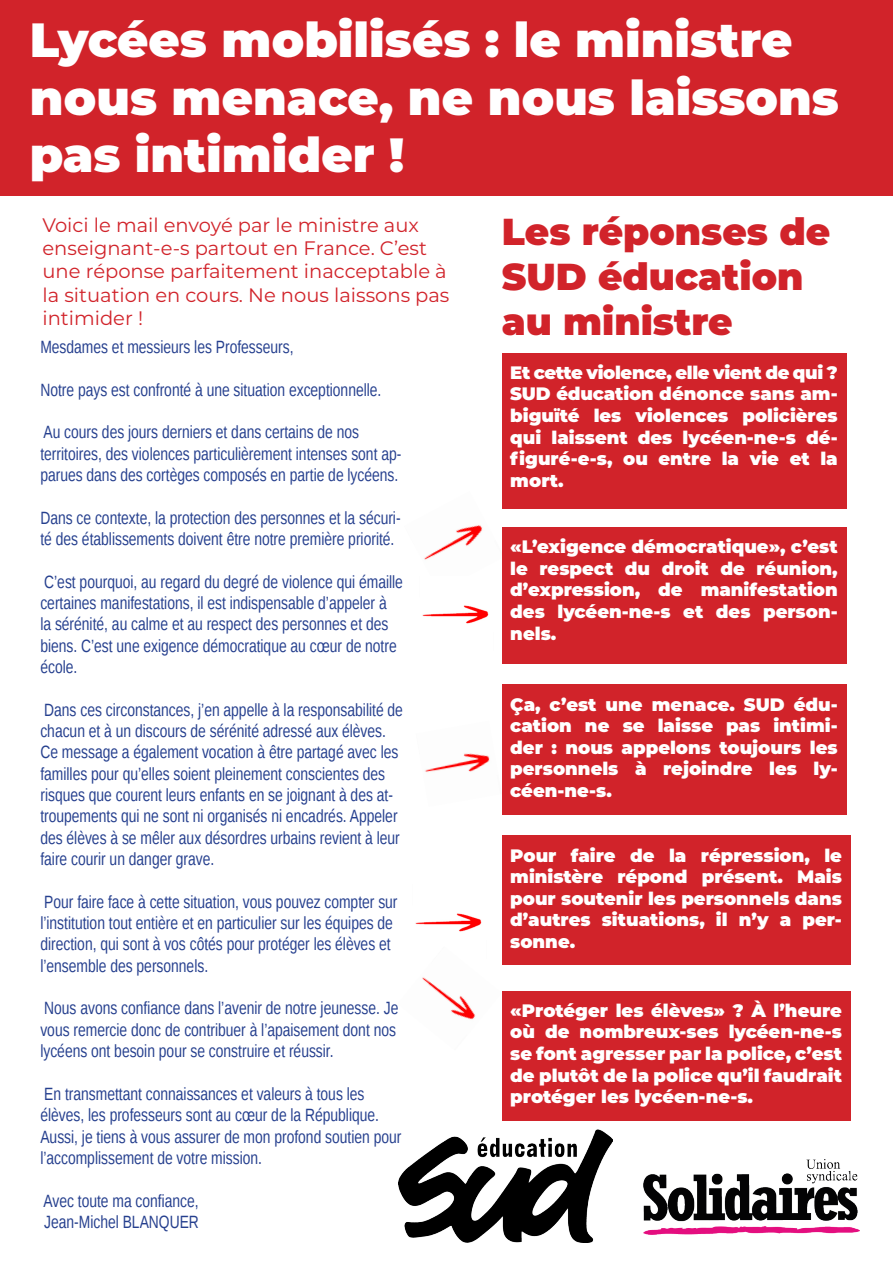
<style>
.page{position:relative;width:893px;height:1263px;background:#fff}
.page>*{position:absolute;margin:0;border:0;box-sizing:border-box;transform-origin:0 0}
.t1{font:900 48px/57.6px "Montserrat";color:#fff}
.t2{font:900 37.5px/45px "Montserrat";color:#d1232a}
.t3{font:19.5px/23.4px "Montserrat";color:#d1232a}
.t4{font:900 18px/21.6px "Montserrat";color:#fff;text-align:justify}
.t5{font:17.85px/21.3px "Liberation Sans Narrow";color:#253f8e;scale:.95 1}
</style>
<div class="page">
<div style="left:0;top:0;width:893px;height:196px;background:#d1232a"></div>
<div style="left:502px;top:353px;width:344px;height:155px;background:#d1232a"></div>
<div style="left:502px;top:685px;width:344px;height:130px;background:#d1232a"></div>
<div style="left:502px;top:836px;width:348px;height:129px;background:#d1232a"></div>
<img style="left:424px;top:508px;width:80px;height:52px">
<img style="left:415px;top:913px;width:67px;height:19px">
<img style="left:425px;top:753px;width:65px;height:19px">
<div style="left:502px;top:527px;width:344px;height:136px;background:#d1232a"></div>
<img style="left:422px;top:605px;width:67px;height:19px">
<div style="left:502px;top:991px;width:348px;height:129px;background:#d1232a"></div>
<img style="left:422px;top:977px;width:54px;height:43px">
<img style="left:643px;top:1160px;width:216px;height:74px">
<img style="left:399px;top:1129px;width:213px;height:113px">
<p class="t1" style="left:30px;top:8px;width:811px">Lycées mobilisés : le ministre nous menace, ne nous laissons pas intimider !</p>
<p class="t3" style="left:43px;top:212px;width:408px">Voici le mail envoyé par le ministre aux enseignant-e-s partout en France. C’est une réponse parfaitement inacceptable à la situation en cours. Ne nous laissons pas intimider !</p>
<p class="t4" style="left:510px;top:361px;width:329px">Et cette violence, elle vient de qui ?<br>SUD éducation dénonce sans am&shy;biguïté les violences policières qui laissent des lycéen-ne-s dé&shy;figuré-e-s, ou entre la vie et la mort.</p>
<p class="t2" style="left:502px;top:206px;width:330px">Les réponses de<br>SUD éducation au ministre</p>
<p class="t5" style="left:40px;top:337px;width:268px">Mesdames et messieurs les Professeurs,</p>
<p class="t5" style="left:40px;top:380px;width:360px">Notre pays est confronté à une situation exceptionnelle.</p>
<p class="t5" style="left:40px;top:422px;width:382px">Au cours des jours derniers et dans certains de nos territoires, des violences particulièrement intenses sont ap&shy;parues dans des cortèges composés en partie de lycéens.</p>
<p class="t5" style="left:40px;top:508px;width:381px">Dans ce contexte, la protection des personnes et la sécuri&shy;té des établissements doivent être notre première priorité.</p>
<p class="t5" style="left:40px;top:572px;width:383px">C’est pourquoi, au regard du degré de violence qui émaille certaines manifestations, il est indispensable d’appeler à<br>la sérénité, au calme et au respect des personnes et des biens. C’est une exigence démocratique au cœur de notre école.</p>
<p class="t5" style="left:40px;top:700px;width:383px">Dans ces circonstances, j’en appelle à la responsabilité de chacun et à un discours de sérénité adressé aux élèves.<br>Ce message a également vocation à être partagé avec les familles pour qu’elles soient pleinement conscientes des risques que courent leurs enfants en se joignant à des at&shy;troupements qui ne sont ni organisés ni encadrés. Appeler des élèves à se mêler aux désordres urbains revient à leur faire courir un danger grave.</p>
<p class="t5" style="left:40px;top:892px;width:377px">Pour faire face à cette situation, vous pouvez compter sur l’institution tout entière et en particulier sur les équipes de direction, qui sont à vos côtés pour protéger les élèves et l’ensemble des personnels.</p>
<p class="t5" style="left:40px;top:998px;width:378px">Nous avons confiance dans l’avenir de notre jeunesse. Je vous remercie donc de contribuer à l’apaisement dont nos lycéens ont besoin pour se construire et réussir.</p>
<p class="t5" style="left:40px;top:1084px;width:382px">En transmettant connaissances et valeurs à tous les élèves, les professeurs sont au cœur de la République.<br>Aussi, je tiens à vous assurer de mon profond soutien pour l’accomplissement de votre mission.</p>
<p class="t5" style="left:43px;top:1190px;width:165px">Avec toute ma confiance,</p>
<p class="t5" style="left:44px;top:1212px;width:164px">Jean-Michel BLANQUER</p>
<p class="t4" style="left:510px;top:535px;width:329px">«L’exigence démocratique», c’est le respect du droit de réunion, d’expression, de manifestation des lycéen-ne-s et des person&shy;nels.</p>
<p class="t4" style="left:510px;top:692px;width:329px">Ça, c’est une menace. SUD édu&shy;cation ne se laisse pas intimi&shy;der : nous appelons toujours les personnels à rejoindre les ly&shy;céen-ne-s.</p>
<p class="t4" style="left:510px;top:843px;width:333px">Pour faire de la répression, le ministère répond présent. Mais pour soutenir les personnels dans d’autres situations, il n’y a per&shy;sonne.</p>
<p class="t4" style="left:510px;top:998px;width:333px">«Protéger les élèves» ? À l’heure où de nombreux-ses lycéen-ne-s se font agresser par la police, c’est de plutôt de la police qu’il faudrait protéger les lycéen-ne-s.</p>
</div>
